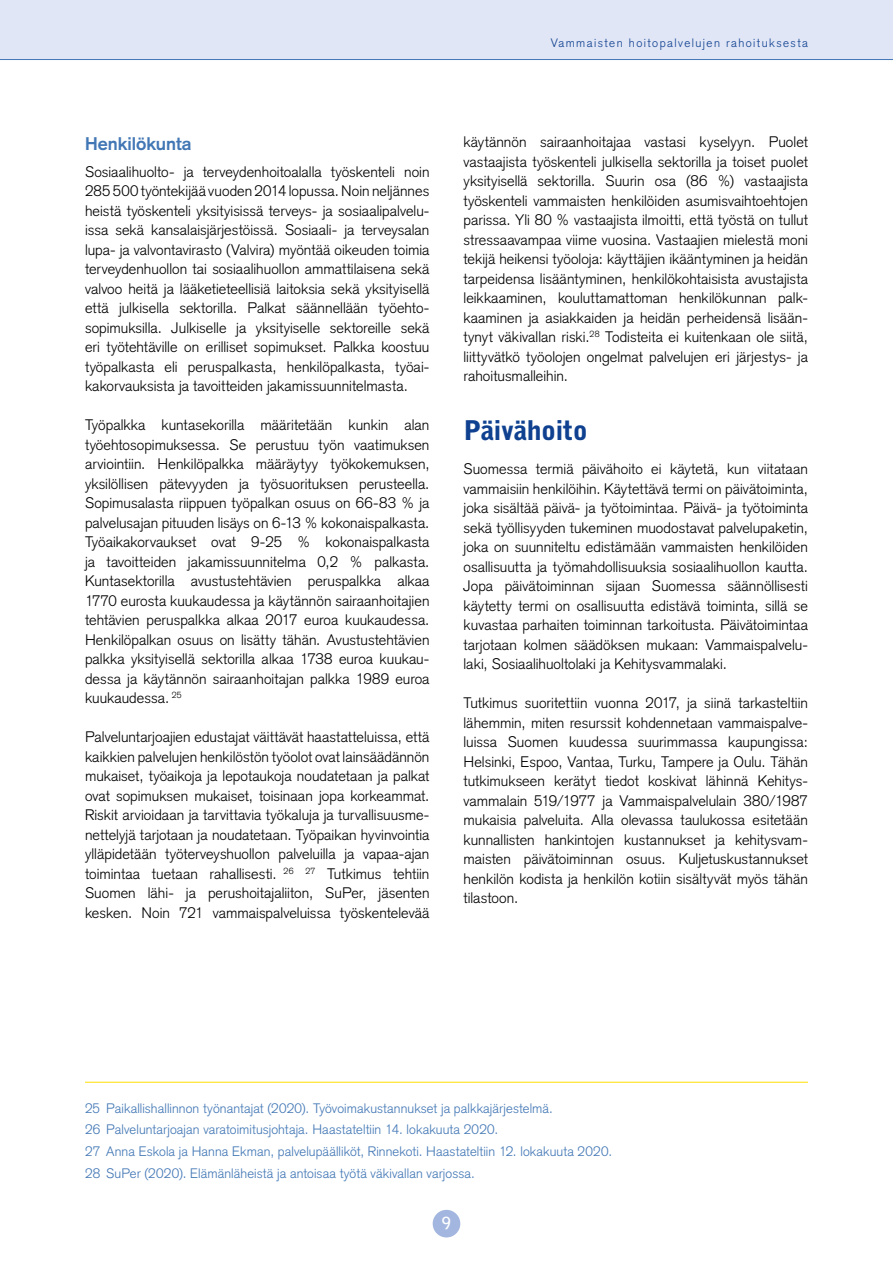
<style>
.page{position:relative;width:893px;height:1263px;background:#fff}
.page>*{position:absolute;margin:0;border:0;box-sizing:border-box;transform-origin:0 0}
.t1{font:900 27px "Bell Gothic Std";letter-spacing:-.02em;color:#0f4190}
.t2{font:700 18px "Basic Commercial LT";color:#4277b5}
.t3{font:700 16.5px "Bell Gothic Std";color:#fff}
.body_txt{font:300 15px/19.5px "Basic Commercial LT";letter-spacing:.005em;color:#000;text-align:justify}
.footnotes{font:300 13.5px "Basic Commercial LT";letter-spacing:.005em;color:#4277b5}
.t4{font:300 12px "Basic Commercial LT";letter-spacing:.12em;color:#0f4190}
</style>
<div class="page">
<div style="left:0;top:0;width:893px;height:60px;background:#e1e6f6"></div>
<div style="left:433px;top:1210px;width:27px;height:27px;background:#a3b6df;border-radius:50%"></div>
<hr style="left:0;top:59px;width:893px;height:1px;background:#4277b5">
<hr style="left:85px;top:1082px;width:723px;height:1px;background:#ffe000">
<p class="t4" style="left:551px;top:36px;width:259px">Vammaisten hoitopalvelujen rahoituksesta</p>
<h4 class="t2" style="left:85px;top:133px;width:108px">Henkilökunta</h4>
<p class="body_txt" style="left:85px;top:162px;width:346px">Sosiaalihuolto- ja terveydenhoitoalalla työskenteli noin 285 500 työntekijää vuoden 2014 lopussa. Noin neljännes heistä työskenteli yksityisissä terveys- ja sosiaalipalvelu&shy;issa sekä kansalaisjärjestöissä. Sosiaali- ja terveysalan lupa- ja valvontavirasto (Valvira) myöntää oikeuden toimia terveydenhuollon tai sosiaalihuollon ammattilaisena sekä valvoo heitä ja lääketieteellisiä laitoksia sekä yksityisellä että julkisella sektorilla. Palkat säännellään työehto&shy;sopimuksilla. Julkiselle ja yksityiselle sektoreille sekä eri työtehtäville on erilliset sopimukset. Palkka koostuu työpalkasta eli peruspalkasta, henkilöpalkasta, työai&shy;kakorvauksista ja tavoitteiden jakamissuunnitelmasta.</p>
<p class="body_txt" style="left:85px;top:415px;width:346px">Työpalkka kuntasekorilla määritetään kunkin alan työehtosopimuksessa. Se perustuu työn vaatimuksen arviointiin. Henkilöpalkka määräytyy työkokemuksen, yksilöllisen pätevyyden ja työsuorituksen perusteella.<br>Sopimusalasta riippuen työpalkan osuus on 66-83 % ja palvelusajan pituuden lisäys on 6-13 % kokonaispalkasta.<br>Työaikakorvaukset ovat 9-25 % kokonaispalkasta ja tavoitteiden jakamissuunnitelma 0,2 % palkasta.<br>Kuntasektorilla avustustehtävien peruspalkka alkaa 1770 eurosta kuukaudessa ja käytännön sairaanhoitajien tehtävien peruspalkka alkaa 2017 euroa kuukaudessa.<br>Henkilöpalkan osuus on lisätty tähän. Avustustehtävien palkka yksityisellä sektorilla alkaa 1738 euroa kuukau&shy;dessa ja käytännön sairaanhoitajan palkka 1989 euroa kuukaudessa. <sup>25</sup></p>
<p class="body_txt" style="left:85px;top:727px;width:346px">Palveluntarjoajien edustajat väittävät haastatteluissa, että kaikkien palvelujen henkilöstön työolot ovat lainsäädännön mukaiset, työaikoja ja lepotaukoja noudatetaan ja palkat ovat sopimuksen mukaiset, toisinaan jopa korkeammat.<br>Riskit arvioidaan ja tarvittavia työkaluja ja turvallisuusme&shy;nettelyjä tarjotaan ja noudatetaan. Työpaikan hyvinvointia ylläpidetään työterveyshuollon palveluilla ja vapaa-ajan toimintaa tuetaan rahallisesti. <sup>26</sup></p>
<p class="body_txt" style="left:85px;top:864px;width:346px;text-indent:220px"><sup>27</sup> Tutkimus tehtiin Suomen lähi- ja perushoitajaliiton, SuPer, jäsenten kesken. Noin 721 vammaispalveluissa työskentelevää</p>
<p class="body_txt" style="left:463px;top:132px;width:346px">käytännön sairaanhoitajaa vastasi kyselyyn. Puolet vastaajista työskenteli julkisella sektorilla ja toiset puolet yksityisellä sektorilla. Suurin osa (86 %) vastaajista työskenteli vammaisten henkilöiden asumisvaihtoehtojen parissa. Yli 80 % vastaajista ilmoitti, että työstä on tullut stressaavampaa viime vuosina. Vastaajien mielestä moni tekijä heikensi työoloja: käyttäjien ikääntyminen ja heidän tarpeidensa lisääntyminen, henkilökohtaisista avustajista leikkaaminen, kouluttamattoman henkilökunnan palk&shy;kaaminen ja asiakkaiden ja heidän perheidensä lisään&shy;tynyt väkivallan riski.<sup>28</sup> Todisteita ei kuitenkaan ole siitä, liittyvätkö työolojen ongelmat palvelujen eri järjestys- ja rahoitusmalleihin.</p>
<h2 class="t1" style="left:463px;top:415px;width:126px">Päivähoito</h2>
<p class="body_txt" style="left:463px;top:459px;width:346px">Suomessa termiä päivähoito ei käytetä, kun viitataan vammaisiin henkilöihin. Käytettävä termi on päivätoiminta, joka sisältää päivä- ja työtoimintaa. Päivä- ja työtoiminta sekä työllisyyden tukeminen muodostavat palvelupaketin, joka on suunniteltu edistämään vammaisten henkilöiden osallisuutta ja työmahdollisuuksia sosiaalihuollon kautta.<br>Jopa päivätoiminnan sijaan Suomessa säännöllisesti käytetty termi on osallisuutta edistävä toiminta, sillä se kuvastaa parhaiten toiminnan tarkoitusta. Päivätoimintaa tarjotaan kolmen säädöksen mukaan: Vammaispalvelu&shy;laki, Sosiaalihuoltolaki ja Kehitysvammalaki.</p>
<p class="body_txt" style="left:463px;top:693px;width:346px">Tutkimus suoritettiin vuonna 2017, ja siinä tarkasteltiin lähemmin, miten resurssit kohdennetaan vammaispalve&shy;luissa Suomen kuudessa suurimmassa kaupungissa:<br>Helsinki, Espoo, Vantaa, Turku, Tampere ja Oulu. Tähän tutkimukseen kerätyt tiedot koskivat lähinnä Kehitys&shy;vammalain 519/1977 ja Vammaispalvelulain 380/1987 mukaisia palveluita. Alla olevassa taulukossa esitetään kunnallisten hankintojen kustannukset ja kehitysvam&shy;maisten päivätoiminnan osuus. Kuljetuskustannukset henkilön kodista ja henkilön kotiin sisältyvät myös tähän tilastoon.</p>
<p class="footnotes" style="left:85px;top:1100px;width:469px">25 Paikallishallinnon työnantajat (2020). Työvoimakustannukset ja palkkajärjestelmä.</p>
<p class="footnotes" style="left:85px;top:1122px;width:415px">26 Palveluntarjoajan varatoimitusjohtaja. Haastateltiin 14. lokakuuta 2020.</p>
<p class="footnotes" style="left:85px;top:1143px;width:529px">27 Anna Eskola ja Hanna Ekman, palvelupäälliköt, Rinnekoti. Haastateltiin 12. lokakuuta 2020.</p>
<p class="footnotes" style="left:85px;top:1165px;width:391px">28 SuPer (2020). Elämänläheistä ja antoisaa työtä väkivallan varjossa.</p>
<p class="t3" style="left:442px;top:1212px;width:11px">9</p>
</div>
